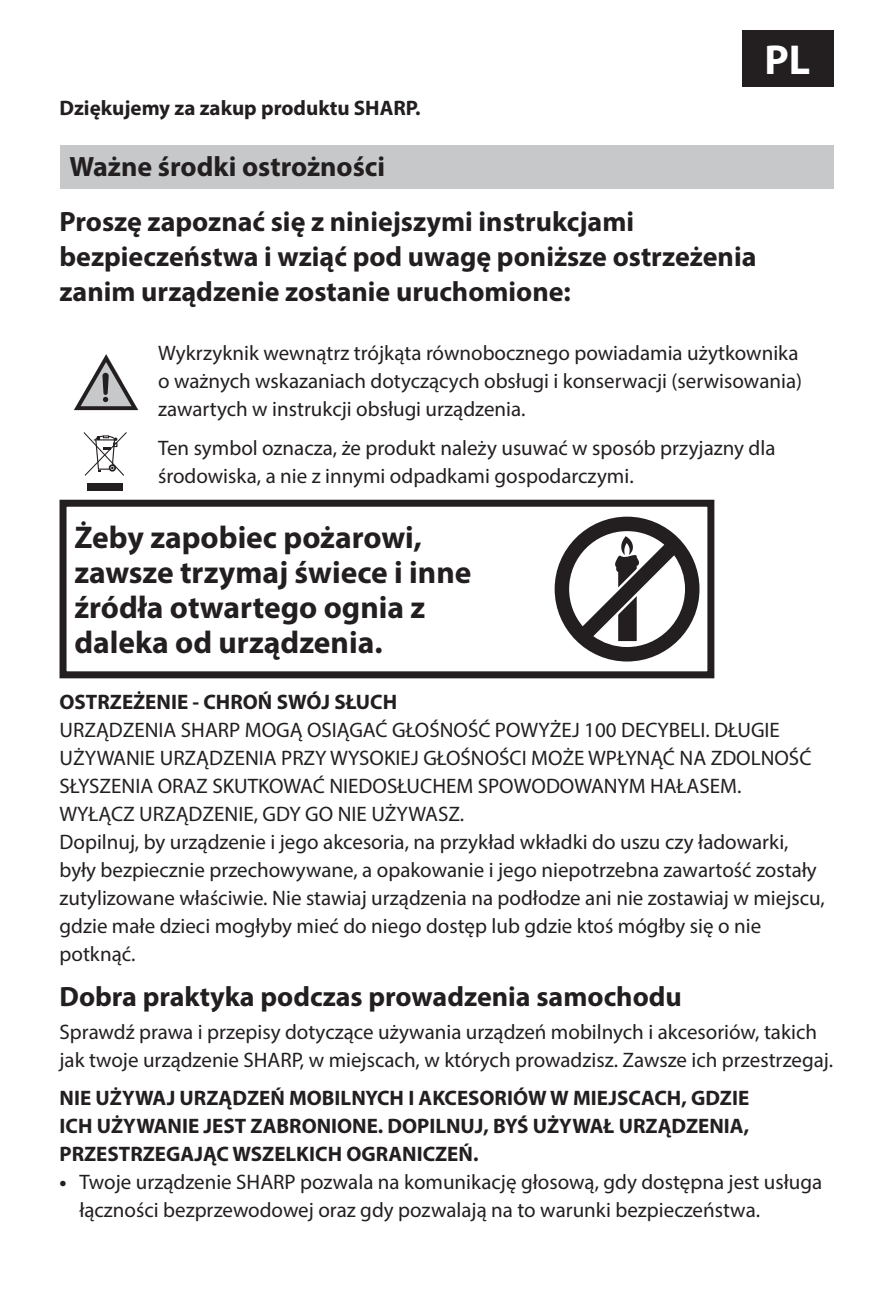
<style>
.page{position:relative;width:893px;height:1290px;background:#fff}
.page>*{position:absolute;margin:0;border:0;box-sizing:border-box;transform-origin:0 0}
.t1{font:700 42px "Myriad Pro";color:#fff}
.t2{font:700 31.5px/35px "Myriad Pro";color:#231f20}
.t3{font:700 28px/54.9px "Myriad Pro";color:#231f20}
.t4{font:21px/28px "Myriad Pro";color:#231f20}
.t5{font:700 21px/28px "Myriad Pro";color:#231f20;text-align:justify}
.s1{font-weight:700}
</style>
<div class="page">
<div style="left:741px;top:30px;width:92px;height:56px;background:#231f20"></div>
<div style="left:60px;top:145px;width:773px;height:44px;background:#c7c8ca"></div>
<div style="left:60px;top:500px;width:654px;height:178px;border:7px solid #231f20"></div>
<svg style="left:555px;top:517px;width:144px;height:144px"></svg>
<svg style="left:74px;top:354px;width:63px;height:57px"></svg>
<svg style="left:84px;top:432px;width:42px;height:44px"></svg>
<div style="left:87px;top:483px;width:36px;height:8px;background:#231f20"></div>
<h1 class="t1" style="left:765px;top:44px;width:47px">PL</h1>
<p class="t5" style="left:60px;top:96px;width:363px">Dziękujemy za zakup produktu SHARP.</p>
<h3 class="t3" style="left:60px;top:142px;width:576px;text-indent:10px">Ważne środki ostrożności<br>Proszę zapoznać się z niniejszymi instrukcjami</h3>
<h3 class="t3" style="left:60px;top:241px;width:698px;line-height:35px">bezpieczeństwa i wziąć pod uwagę poniższe ostrzeżenia zanim urządzenie zostanie uruchomione:</h3>
<p class="t4" style="left:158px;top:340px;width:645px">Wykrzyknik wewnątrz trójkąta równobocznego powiadamia użytkownika o ważnych wskazaniach dotyczących obsługi i konserwacji (serwisowania) zawartych w instrukcji obsługi urządzenia.</p>
<p class="t4" style="left:158px;top:436px;width:619px">Ten symbol oznacza, że produkt należy usuwać w sposób przyjazny dla środowiska, a nie z innymi odpadkami gospodarczymi.</p>
<h2 class="t2" style="left:74px;top:523px;width:399px">Żeby zapobiec pożarowi, zawsze trzymaj świece i inne źródła otwartego ognia z daleka od urządzenia.</h2>
<p class="t5" style="left:60px;top:690px;width:339px">OSTRZEŻENIE - CHROŃ SWÓJ SŁUCH</p>
<p class="t4" style="left:60px;top:718px;width:767px">URZĄDZENIA SHARP MOGĄ OSIĄGAĆ GŁOŚNOŚĆ POWYŻEJ 100 DECYBELI. DŁUGIE UŻYWANIE URZĄDZENIA PRZY WYSOKIEJ GŁOŚNOŚCI MOŻE WPŁYNĄĆ NA ZDOLNOŚĆ SŁYSZENIA ORAZ SKUTKOWAĆ NIEDOSŁUCHEM SPOWODOWANYM HAŁASEM.<br>WYŁĄCZ URZĄDZENIE, GDY GO NIE UŻYWASZ.<br>Dopilnuj, by urządzenie i jego akcesoria, na przykład wkładki do uszu czy ładowarki, były bezpiecznie przechowywane, a opakowanie i jego niepotrzebna zawartość zostały zutylizowane właściwie. Nie stawiaj urządzenia na podłodze ani nie zostawiaj w miejscu, gdzie małe dzieci mogłyby mieć do niego dostęp lub gdzie ktoś mógłby się o nie potknąć.</p>
<h3 class="t3" style="left:60px;top:971px;width:624px">Dobra praktyka podczas prowadzenia samochodu</h3>
<p class="t4" style="left:60px;top:1019px;width:775px">Sprawdź prawa i przepisy dotyczące używania urządzeń mobilnych i akcesoriów, takich jak twoje urządzenie SHARP, w miejscach, w których prowadzisz. Zawsze ich przestrzegaj.</p>
<p class="t5" style="left:60px;top:1085px;width:691px">NIE UŻYWAJ URZĄDZEŃ MOBILNYCH I AKCESORIÓW W MIEJSCACH, GDZIE ICH UŻYWANIE JEST ZABRONIONE. DOPILNUJ, BYŚ UŻYWAŁ URZĄDZENIA, PRZESTRZEGAJĄC WSZELKICH OGRANICZEŃ.</p>
<p class="t4" style="left:79px;top:1169px;width:744px;text-indent:-20px"><span class="s1">•</span> Twoje urządzenie SHARP pozwala na komunikację głosową, gdy dostępna jest usługa łączności bezprzewodowej oraz gdy pozwalają na to warunki bezpieczeństwa.</p>
</div>
